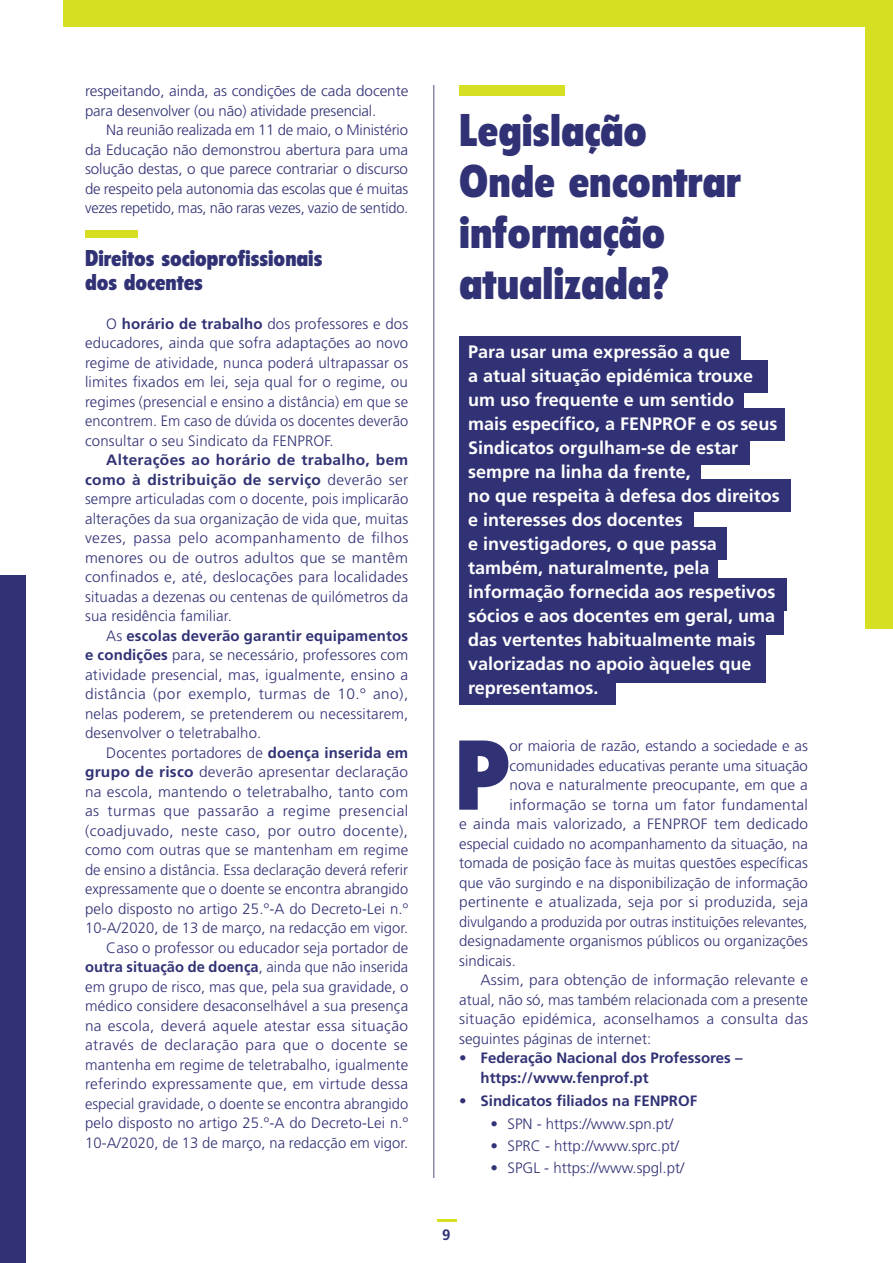
<style>
.page{position:relative;width:893px;height:1263px;background:#fff}
.page>*{position:absolute;margin:0;border:0;box-sizing:border-box;transform-origin:0 0}
.t1{font:900 condensed 97.2px "Flyer LT Std";color:#313275}
.t2{font:900 condensed 45px/51px "Flyer LT Std";color:#313275}
.t3{font:900 condensed 22.5px/24px "Flyer LT Std";color:#313275}
.t4{font:700 18px/24px "Frutiger LT Std";color:#fff}
.t5{font:300 15px/19.5px "Frutiger LT Std";color:#313275;text-align:justify}
.t6{font:700 15px/19.5px "Frutiger LT Std";color:#313275}
.s1{font-weight:700}
</style>
<div class="page">
<div style="left:64px;top:0;width:829px;height:26px;background:#d6df21"></div>
<div style="left:865px;top:9px;width:28px;height:620px;background:#d6df21"></div>
<div style="left:0;top:575px;width:25px;height:688px;background:#313275"></div>
<div style="left:459px;top:336px;width:282px;height:32px;background:#313275"></div>
<div style="left:459px;top:360px;width:308px;height:33px;background:#313275"></div>
<div style="left:459px;top:384px;width:285px;height:33px;background:#313275"></div>
<div style="left:459px;top:408px;width:326px;height:33px;background:#313275"></div>
<div style="left:459px;top:433px;width:290px;height:32px;background:#313275"></div>
<div style="left:459px;top:479px;width:332px;height:33px;background:#313275"></div>
<div style="left:459px;top:503px;width:235px;height:33px;background:#313275"></div>
<div style="left:459px;top:527px;width:267px;height:33px;background:#313275"></div>
<div style="left:459px;top:554px;width:259px;height:32px;background:#313275"></div>
<div style="left:459px;top:578px;width:328px;height:32px;background:#313275"></div>
<div style="left:459px;top:602px;width:325px;height:32px;background:#313275"></div>
<div style="left:459px;top:627px;width:306px;height:32px;background:#313275"></div>
<div style="left:459px;top:651px;width:306px;height:32px;background:#313275"></div>
<div style="left:459px;top:672px;width:157px;height:32px;background:#313275"></div>
<div style="left:459px;top:455px;width:242px;height:32px;background:#313275"></div>
<div style="left:459px;top:85px;width:105px;height:10px;background:#d6df21"></div>
<svg style="left:437px;top:1219px;width:19px;height:2px"></svg>
<hr style="left:433px;top:85px;width:1px;height:1093px;background:#8e85aa">
<div style="left:85px;top:230px;width:53px;height:7px;background:#d6df21"></div>
<p class="t5" style="left:85px;top:82px;width:325px">respeitando, ainda, as condições de cada docente para desenvolver (ou não) atividade presencial.</p>
<p class="t5" style="left:85px;top:121px;width:325px;text-indent:21px">Na reunião realizada em 11 de maio, o Ministério da Educação não demonstrou abertura para uma solução destas, o que parece contrariar o discurso de respeito pela autonomia das escolas que é muitas vezes repetido, mas, não raras vezes, vazio de sentido.</p>
<p class="t3" style="left:85px;top:246px;width:239px">Direitos socioprofissionais dos docentes</p>
<p class="t5" style="left:85px;top:314px;width:325px;text-indent:21px">O <span class="s1">horário de trabalho</span> dos professores e dos educadores, ainda que sofra adaptações ao novo regime de atividade, nunca poderá ultrapassar os limites fixados em lei, seja qual for o regime, ou regimes (presencial e ensino a distância) em que se encontrem. Em caso de dúvida os docentes deverão consultar o seu Sindicato da FENPROF.</p>
<p class="t5" style="left:85px;top:450px;width:325px;text-indent:21px"><span class="s1">Alterações ao horário de trabalho, bem como à distribuição de serviço</span> deverão ser sempre articuladas com o docente, pois implicarão alterações da sua organização de vida que, muitas vezes, passa pelo acompanhamento de filhos menores ou de outros adultos que se mantêm confinados e, até, deslocações para localidades situadas a dezenas ou centenas de quilómetros da sua residência familiar.</p>
<p class="t5" style="left:85px;top:626px;width:325px;text-indent:21px">As <span class="s1">escolas deverão garantir equipamentos e condições</span> para, se necessário, professores com atividade presencial, mas, igualmente, ensino a distância (por exemplo, turmas de 10.º ano), nelas poderem, se pretenderem ou necessitarem, desenvolver o teletrabalho.</p>
<p class="t5" style="left:85px;top:743px;width:325px;text-indent:21px">Docentes portadores de <span class="s1">doença inserida em grupo de risco</span> deverão apresentar declaração na escola, mantendo o teletrabalho, tanto com as turmas que passarão a regime presencial (coadjuvado, neste caso, por outro docente), como com outras que se mantenham em regime de ensino a distância. Essa declaração deverá referir expressamente que o doente se encontra abrangido pelo disposto no artigo 25.º-A do Decreto-Lei n.º 10-A/2020, de 13 de março, na redacção em vigor.</p>
<p class="t5" style="left:85px;top:938px;width:325px;text-indent:21px">Caso o professor ou educador seja portador de <span class="s1">outra situação de doença</span>, ainda que não inserida em grupo de risco, mas que, pela sua gravidade, o médico considere desaconselhável a sua presença na escola, deverá aquele atestar essa situação através de declaração para que o docente se mantenha em regime de teletrabalho, igualmente referindo expressamente que, em virtude dessa especial gravidade, o doente se encontra abrangido pelo disposto no artigo 25.º-A do Decreto-Lei n.º 10-A/2020, de 13 de março, na redacção em vigor.</p>
<p class="t2" style="left:459px;top:105px;width:189px">Legislação</p>
<p class="t2" style="left:459px;top:156px;width:283px">Onde encontrar informação atualizada?</p>
<p class="t4" style="left:468px;top:340px;width:313px">Para usar uma expressão a que<br>a atual situação epidémica trouxe um uso frequente e um sentido<br>mais específico, a FENPROF e os seus<br>Sindicatos orgulham-se de estar sempre na linha da frente,<br>no que respeita à defesa dos direitos e interesses dos docentes<br>e investigadores, o que passa também, naturalmente, pela informação fornecida aos respetivos sócios e aos docentes em geral, uma das vertentes habitualmente mais valorizadas no apoio àqueles que representamos.</p>
<p class="t1" style="left:455px;top:718px;width:56px">P</p>
<p class="t5" style="left:509px;top:736px;width:300px">or maioria de razão, estando a sociedade e as</p>
<p class="t5" style="left:509px;top:756px;width:300px">comunidades educativas perante uma situação</p>
<p class="t5" style="left:509px;top:775px;width:300px">nova e naturalmente preocupante, em que a</p>
<p class="t5" style="left:509px;top:795px;width:300px">informação se torna um fator fundamental</p>
<p class="t5" style="left:459px;top:814px;width:350px">e ainda mais valorizado, a FENPROF tem dedicado</p>
<p class="t5" style="left:459px;top:834px;width:350px">especial cuidado no acompanhamento da situação, na</p>
<p class="t5" style="left:459px;top:853px;width:350px">tomada de posição face às muitas questões específicas</p>
<p class="t5" style="left:459px;top:873px;width:350px">que vão surgindo e na disponibilização de informação</p>
<p class="t5" style="left:459px;top:892px;width:350px">pertinente e atualizada, seja por si produzida, seja</p>
<p class="t5" style="left:459px;top:912px;width:350px">divulgando a produzida por outras instituições relevantes,</p>
<p class="t5" style="left:459px;top:931px;width:350px">designadamente organismos públicos ou organizações</p>
<p class="t5" style="left:459px;top:951px;width:58px">sindicais.</p>
<p class="t5" style="left:459px;top:970px;width:350px;text-indent:21px">Assim, para obtenção de informação relevante e atual, não só, mas também relacionada com a presente situação epidémica, aconselhamos a consulta das seguintes páginas de internet:</p>
<p class="t6" style="left:480px;top:1048px;width:263px;text-indent:-21px">• Federação Nacional dos Professores – https://www.fenprof.pt</p>
<p class="t6" style="left:459px;top:1091px;width:239px">• Sindicatos filiados na FENPROF</p>
<p class="t5" style="left:490px;top:1114px;width:184px">• SPN - https://www.spn.pt/</p>
<p class="t5" style="left:490px;top:1136px;width:190px">• SPRC - http://www.sprc.pt/</p>
<p class="t5" style="left:490px;top:1158px;width:195px">• SPGL - https://www.spgl.pt/</p>
<p class="t6" style="left:442px;top:1225px;width:10px">9</p>
</div>
